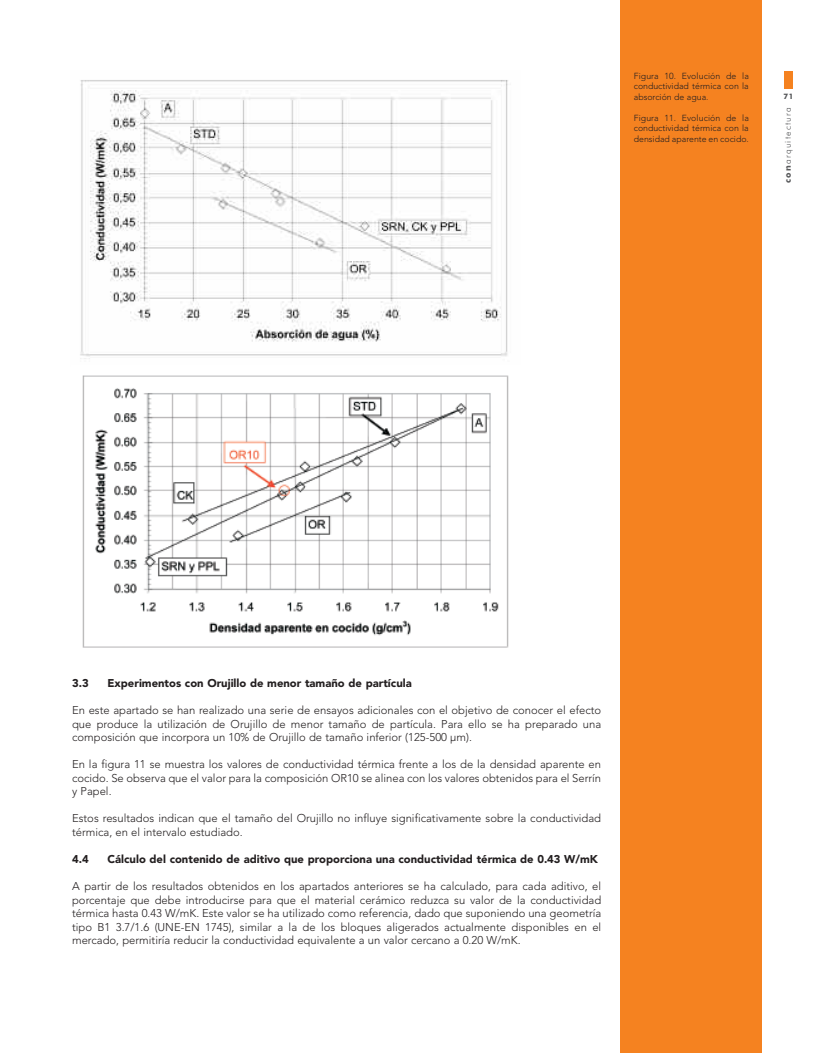
<style>
.page{position:relative;width:815px;height:1053px;background:#fff}
.page>*{position:absolute;margin:0;border:0;box-sizing:border-box;transform-origin:0 0}
.t1{font:300 11.25px/13.5px "Avenir";color:#231f20;text-align:justify}
.t2{font:900 11.25px "Avenir";color:#231f20}
.t3{font:300 8.75px/10.5px "Avenir";color:#231f20;text-align:justify}
.t4{font:300 8.75px "Futura BT";letter-spacing:.14em;color:#57585a}
.t5{font:700 7.5px "Futura BT";color:#57585a}
.s1{font-weight:700}
</style>
<div class="page">
<div style="left:784px;top:71px;width:9px;height:18px;background:#f58220"></div>
<div style="left:620px;top:0;width:142px;height:1052px;background:#f58220"></div>
<img style="left:80px;top:80px;width:428px;height:279px">
<img style="left:82px;top:375px;width:427px;height:273px">
<p class="t3" style="left:634px;top:71px;width:117px">Figura 10. Evolución de la conductividad térmica con la absorción de agua.</p>
<p class="t3" style="left:634px;top:113px;width:117px">Figura 11. Evolución de la conductividad térmica con la densidad aparente en cocido.</p>
<p class="t5" style="left:784px;top:94px;width:11px">71</p>
<p class="t4" style="left:784px;top:183px;width:78px;rotate:-90deg"><span class="s1">con</span>arquitectura</p>
<p class="t2" style="left:72px;top:678px;width:18px">3.3</p>
<p class="t2" style="left:108px;top:678px;width:306px">Experimentos con Orujillo de menor tamaño de partícula</p>
<p class="t1" style="left:72px;top:704px;width:531px">En este apartado se han realizado una serie de ensayos adicionales con el objetivo de conocer el efecto que produce la utilización de Orujillo de menor tamaño de partícula. Para ello se ha preparado una composición que incorpora un 10% de Orujillo de tamaño inferior (125-500 µm).</p>
<p class="t1" style="left:72px;top:758px;width:531px">En la figura 11 se muestra los valores de conductividad térmica frente a los de la densidad aparente en cocido. Se observa que el valor para la composición OR10 se alinea con los valores obtenidos para el Serrín y Papel.</p>
<p class="t1" style="left:72px;top:812px;width:531px">Estos resultados indican que el tamaño del Orujillo no influye significativamente sobre la conductividad térmica, en el intervalo estudiado.</p>
<p class="t2" style="left:72px;top:854px;width:18px">4.4</p>
<p class="t2" style="left:108px;top:854px;width:492px">Cálculo del contenido de aditivo que proporciona una conductividad térmica de 0.43 W/mK</p>
<p class="t1" style="left:72px;top:880px;width:531px">A partir de los resultados obtenidos en los apartados anteriores se ha calculado, para cada aditivo, el porcentaje que debe introducirse para que el material cerámico reduzca su valor de la conductividad térmica hasta 0.43 W/mK. Este valor se ha utilizado como referencia, dado que suponiendo una geometría tipo B1 3.7/1.6 (UNE-EN 1745), similar a la de los bloques aligerados actualmente disponibles en el mercado, permitiría reducir la conductividad equivalente a un valor cercano a 0.20 W/mK.</p>
</div>
